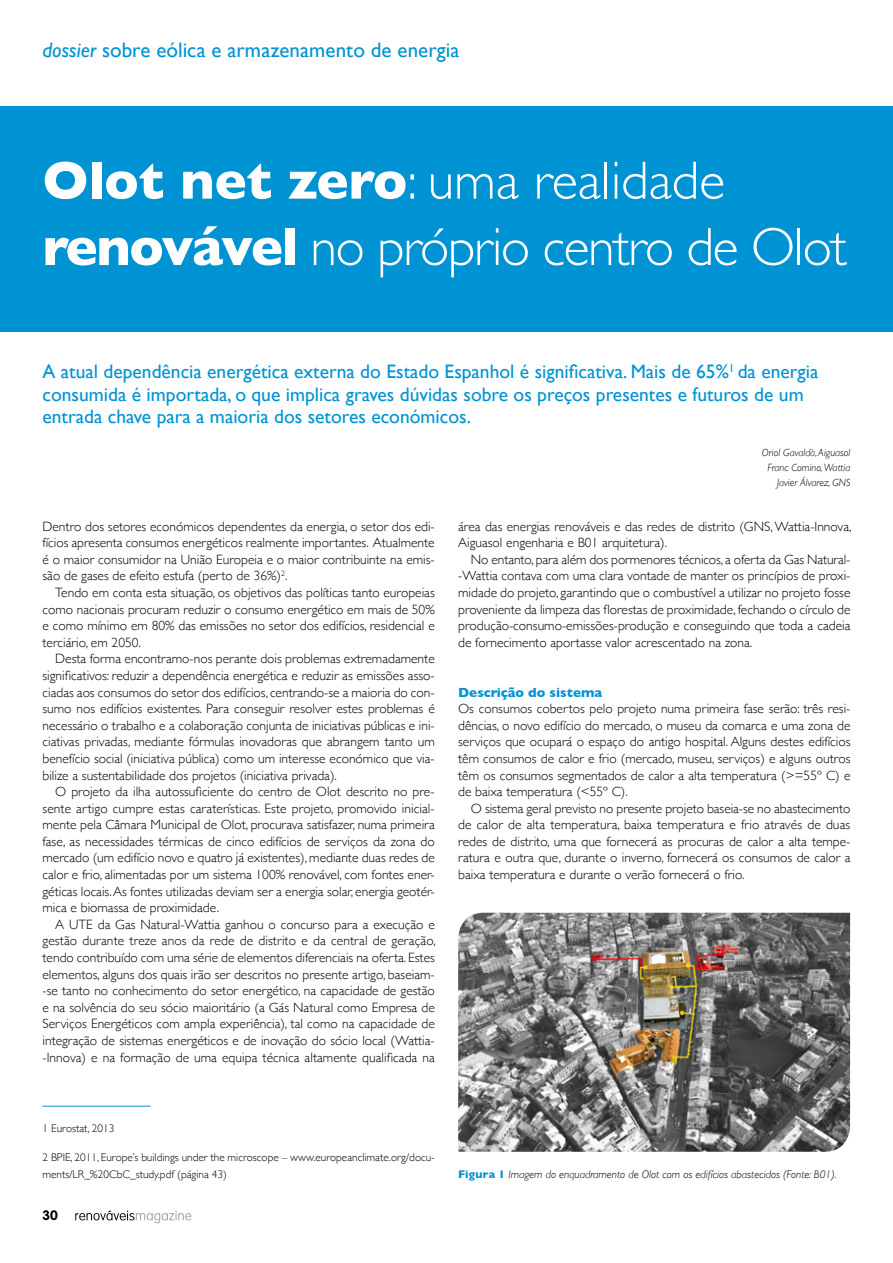
<style>
.page{position:relative;width:893px;height:1263px;background:#fff}
.page>*{position:absolute;margin:0;border:0;box-sizing:border-box;transform-origin:0 0}
.t1{font:300 54px/66.3px "Gill Sans";letter-spacing:-.025em;color:#fff}
.t2{font:21px "Gill Sans";color:#0093d3}
.t3{font:19.5px/22.5px "Gill Sans";color:#0093d3}
.t4{font:300 13.5px/16.6px "Gill Sans";color:#000;text-align:justify}
.t5{font:700 13.5px "Gill Sans";color:#0093d3}
.t6{font:700 13.5px "VAG Rounded";color:#000}
.t7{font:300 11.25px/16.5px "Gill Sans";color:#000}
.t8{font:italic 300 11.25px "Gill Sans";color:#000}
.t9{font:italic 300 10.5px/15px "Gill Sans";color:#000;text-align:right}
.s1{font-style:italic}
.s2{font-weight:700}
.s3{font-weight:700;font-style:normal;color:#0093d3}
</style>
<div class="page">
<svg style="left:75px;top:1210px;width:116px;height:13px"></svg>
<hr style="left:43px;top:1106px;width:108px;height:1px;background:#0093d3">
<div style="left:0;top:106px;width:893px;height:225px;background:#0093d3"></div>
<img style="left:458px;top:913px;width:392px;height:239px">
<h2 class="t2" style="left:43px;top:38px;width:418px"><span class="s1">dossier</span> sobre eólica e armazenamento de energia</h2>
<h1 class="t1" style="left:43px;top:148px;width:806px"><span class="s2">Olot net zero</span>: uma realidade <span class="s2">renovável</span> no próprio centro de Olot</h1>
<p class="t3" style="left:43px;top:360px;width:777px">A atual dependência energética externa do Estado Espanhol é significativa. Mais de 65%<sup>1</sup> da energia consumida é importada, o que implica graves dúvidas sobre os preços presentes e futuros de um entrada chave para a maioria dos setores económicos.</p>
<p class="t4" style="left:43px;top:518px;width:394px">Dentro dos setores económicos dependentes da energia, o setor dos edi&shy;fícios apresenta consumos energéticos realmente importantes. Atualmente é o maior consumidor na União Europeia e o maior contribuinte na emis&shy;são de gases de efeito estufa (perto de 36%)<sup>2</sup>.</p>
<p class="t4" style="left:43px;top:584px;width:394px;text-indent:13px">Tendo em conta esta situação, os objetivos das políticas tanto europeias como nacionais procuram reduzir o consumo energético em mais de 50% e como mínimo em 80% das emissões no setor dos edifícios, residencial e terciário, em 2050.</p>
<p class="t4" style="left:43px;top:650px;width:394px;text-indent:13px">Desta forma encontramo-nos perante dois problemas extremadamente significativos: reduzir a dependência energética e reduzir as emissões asso&shy;ciadas aos consumos do setor dos edifícios, centrando-se a maioria do con&shy;sumo nos edifícios existentes. Para conseguir resolver estes problemas é necessário o trabalho e a colaboração conjunta de iniciativas públicas e ini&shy;ciativas privadas, mediante fórmulas inovadoras que abrangem tanto um benefício social (iniciativa pública) como um interesse económico que via&shy;bilize a sustentabilidade dos projetos (iniciativa privada).</p>
<p class="t4" style="left:43px;top:783px;width:394px;text-indent:13px">O projeto da ilha autossuficiente do centro de Olot descrito no pre&shy;sente artigo cumpre estas caraterísticas. Este projeto, promovido inicial&shy;mente pela Câmara Municipal de Olot, procurava satisfazer, numa primeira fase, as necessidades térmicas de cinco edifícios de serviços da zona do mercado (um edifício novo e quatro já existentes), mediante duas redes de calor e frio, alimentadas por um sistema 100% renovável, com fontes ener&shy;géticas locais. As fontes utilizadas deviam ser a energia solar, energia geotér&shy;mica e biomassa de proximidade.</p>
<p class="t4" style="left:43px;top:916px;width:395px;text-indent:13px">A UTE da Gas Natural-Wattia ganhou o concurso para a execução e gestão durante treze anos da rede de distrito e da central de geração, tendo contribuído com uma série de elementos diferenciais na oferta. Estes elementos, alguns dos quais irão ser descritos no presente artigo, baseiam--se tanto no conhecimento do setor energético, na capacidade de gestão e na solvência do seu sócio maioritário (a Gás Natural como Empresa de Serviços Energéticos com ampla experiência), tal como na capacidade de integração de sistemas energéticos e de inovação do sócio local (Wattia--Innova) e na formação de uma equipa técnica altamente qualificada na</p>
<p class="t9" style="left:762px;top:445px;width:90px">Oriol Gavaldà, Aiguasol<br>Franc Comino, Wattia<br>Javier Álvarez, GNS</p>
<p class="t4" style="left:458px;top:518px;width:395px">área das energias renováveis e das redes de distrito (GNS, Wattia-Innova,<br>Aiguasol engenharia e B01 arquitetura).</p>
<p class="t4" style="left:458px;top:551px;width:394px;text-indent:13px">No entanto, para além dos pormenores técnicos, a oferta da Gas Natural--Wattia contava com uma clara vontade de manter os princípios de proxi&shy;midade do projeto, garantindo que o combustível a utilizar no projeto fosse proveniente da limpeza das florestas de proximidade, fechando o círculo de produção-consumo-emissões-produção e conseguindo que toda a cadeia de fornecimento aportasse valor acrescentado na zona.</p>
<p class="t5" style="left:458px;top:684px;width:145px">Descrição do sistema</p>
<p class="t4" style="left:458px;top:700px;width:394px">Os consumos cobertos pelo projeto numa primeira fase serão: três resi&shy;dências, o novo edifício do mercado, o museu da comarca e uma zona de serviços que ocupará o espaço do antigo hospital. Alguns destes edifícios têm consumos de calor e frio (mercado, museu, serviços) e alguns outros têm os consumos segmentados de calor a alta temperatura (&gt;=55º C) e de baixa temperatura (&lt;55º C).</p>
<p class="t4" style="left:458px;top:800px;width:394px;text-indent:13px">O sistema geral previsto no presente projeto baseia-se no abastecimento de calor de alta temperatura, baixa temperatura e frio através de duas redes de distrito, uma que fornecerá as procuras de calor a alta tempe&shy;ratura e outra que, durante o inverno, fornecerá os consumos de calor a baixa temperatura e durante o verão fornecerá o frio.</p>
<p class="t7" style="left:43px;top:1120px;width:73px">1 Eurostat, 2013</p>
<p class="t7" style="left:43px;top:1149px;width:394px">2 BPIE, 2011, Europe’s buildings under the microscope – www.europeanclimate.org/docu&shy;ments/LR_%20CbC_study.pdf (página 43)</p>
<p class="t6" style="left:43px;top:1208px;width:17px">30</p>
<p class="t8" style="left:458px;top:1168px;width:380px"><span class="s3">Figura 1</span> Imagem do enquadramento de Olot com os edifícios abastecidos (Fonte: B01).</p>
</div>
